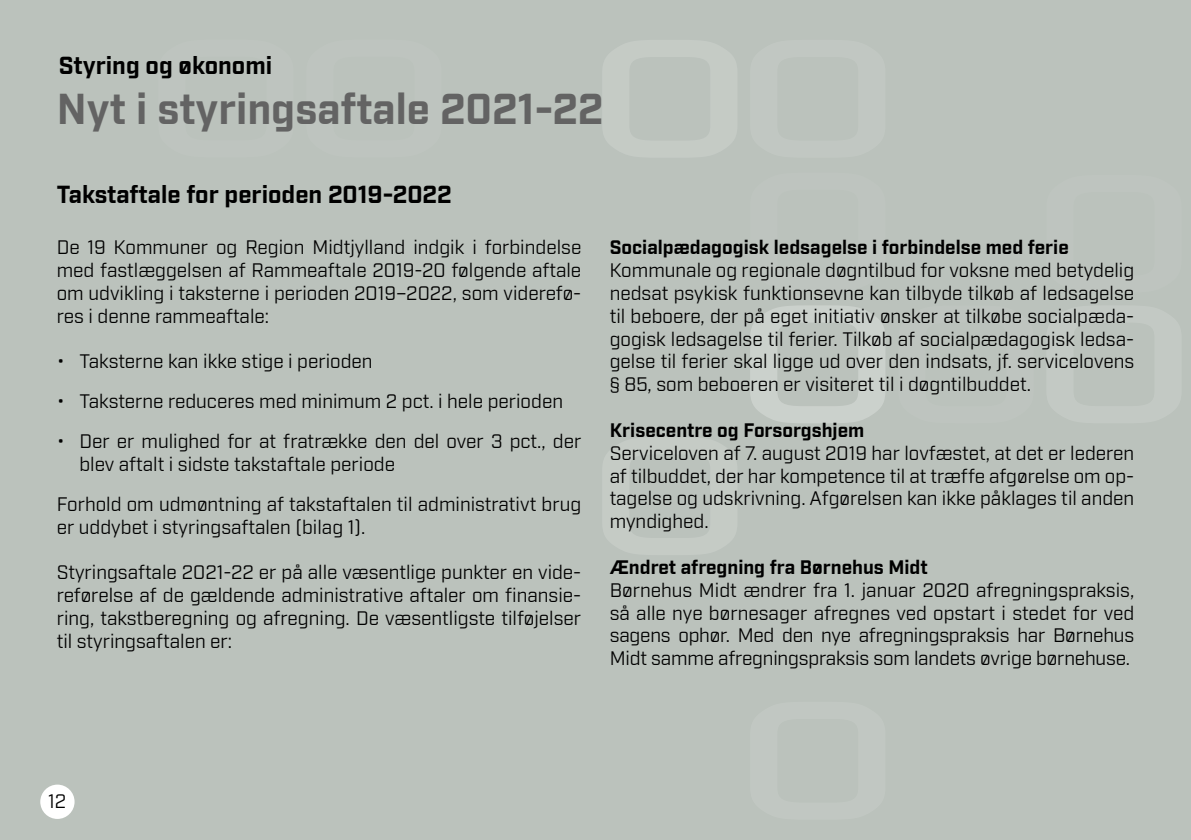
<style>
.page{position:relative;width:1191px;height:840px;background:#fff}
.page>*{position:absolute;margin:0;border:0;box-sizing:border-box;transform-origin:0 0}
.Rubrik2_H3{font:700 42px "Industry";color:#636363}
.Underrubrik_H4{font:700 24px "Industry";color:#000}
.Brødtekst_-_P{font:19px/22.8px "Industry";color:#000;text-align:justify}
.Bullet{font:19px/22.8px "Industry";color:#000}
.Fed{font:700 19px "Industry";color:#000}
</style>
<div class="page">
<div style="left:0;top:0;width:1191px;height:839px;background:#bbc2bc"></div>
<hr style="left:1190px;top:0;width:1px;height:839px;background:#ececea">
<svg style="left:750px;top:306px;width:135px;height:117px"></svg>
<div style="left:40px;top:784px;width:35px;height:34px;background:#fff;border-radius:50%"></div>
<h4 class="Underrubrik_H4" style="left:59px;top:51px;width:215px">Styring og økonomi</h4>
<h3 class="Rubrik2_H3" style="left:57px;top:84px;width:548px">Nyt i styringsaftale 2021-22</h3>
<h4 class="Underrubrik_H4" style="left:57px;top:180px;width:396px">Takstaftale for perioden 2019-2022</h4>
<p class="Brødtekst_-_P" style="left:57px;top:236px;width:526px">De 19 Kommuner og Region Midtjylland indgik i forbindelse med fastlæggelsen af Rammeaftale 2019-20 følgende aftale om udvikling i taksterne i perioden 2019–2022, som viderefø&shy;res i denne rammeaftale:</p>
<p class="Bullet" style="left:57px;top:350px;width:317px">• Taksterne kan ikke stige i perioden</p>
<p class="Bullet" style="left:57px;top:390px;width:508px">• Taksterne reduceres med minimum 2 pct. i hele perioden</p>
<p class="Bullet" style="left:79px;top:430px;width:503px;text-indent:-23px">• Der er mulighed for at fratrække den del over 3 pct., der blev aftalt i sidste takstaftale periode</p>
<p class="Brødtekst_-_P" style="left:57px;top:493px;width:526px">Forhold om udmøntning af takstaftalen til administrativt brug er uddybet i styringsaftalen (bilag 1).</p>
<p class="Brødtekst_-_P" style="left:57px;top:561px;width:526px">Styringsaftale 2021-22 er på alle væsentlige punkter en vide&shy;reførelse af de gældende administrative aftaler om finansie&shy;ring, takstberegning og afregning. De væsentligste tilføjelser til styringsaftalen er:</p>
<p class="Fed" style="left:609px;top:236px;width:461px">Socialpædagogisk ledsagelse i forbindelse med ferie</p>
<p class="Brødtekst_-_P" style="left:609px;top:259px;width:526px">Kommunale og regionale døgntilbud for voksne med betydelig nedsat psykisk funktionsevne kan tilbyde tilkøb af ledsagelse til beboere, der på eget initiativ ønsker at tilkøbe socialpæda&shy;gogisk ledsagelse til ferier. Tilkøb af socialpædagogisk ledsa&shy;gelse til ferier skal ligge ud over den indsats, jf. servicelovens § 85, som beboeren er visiteret til i døgntilbuddet.</p>
<p class="Fed" style="left:609px;top:418px;width:256px">Krisecentre og Forsorgshjem</p>
<p class="Brødtekst_-_P" style="left:609px;top:442px;width:526px">Serviceloven af 7. august 2019 har lovfæstet, at det er lederen af tilbuddet, der har kompetence til at træffe afgørelse om op&shy;tagelse og udskrivning. Afgørelsen kan ikke påklages til anden myndighed.</p>
<p class="Fed" style="left:609px;top:555px;width:320px">Ændret afregning fra Børnehus Midt</p>
<p class="Brødtekst_-_P" style="left:609px;top:578px;width:526px">Børnehus Midt ændrer fra 1. januar 2020 afregningspraksis, så alle nye børnesager afregnes ved opstart i stedet for ved sagens ophør. Med den nye afregningspraksis har Børnehus Midt samme afregningspraksis som landets øvrige børnehuse.</p>
<p class="Brødtekst_-_P" style="left:48px;top:789px;width:20px">12</p>
</div>
